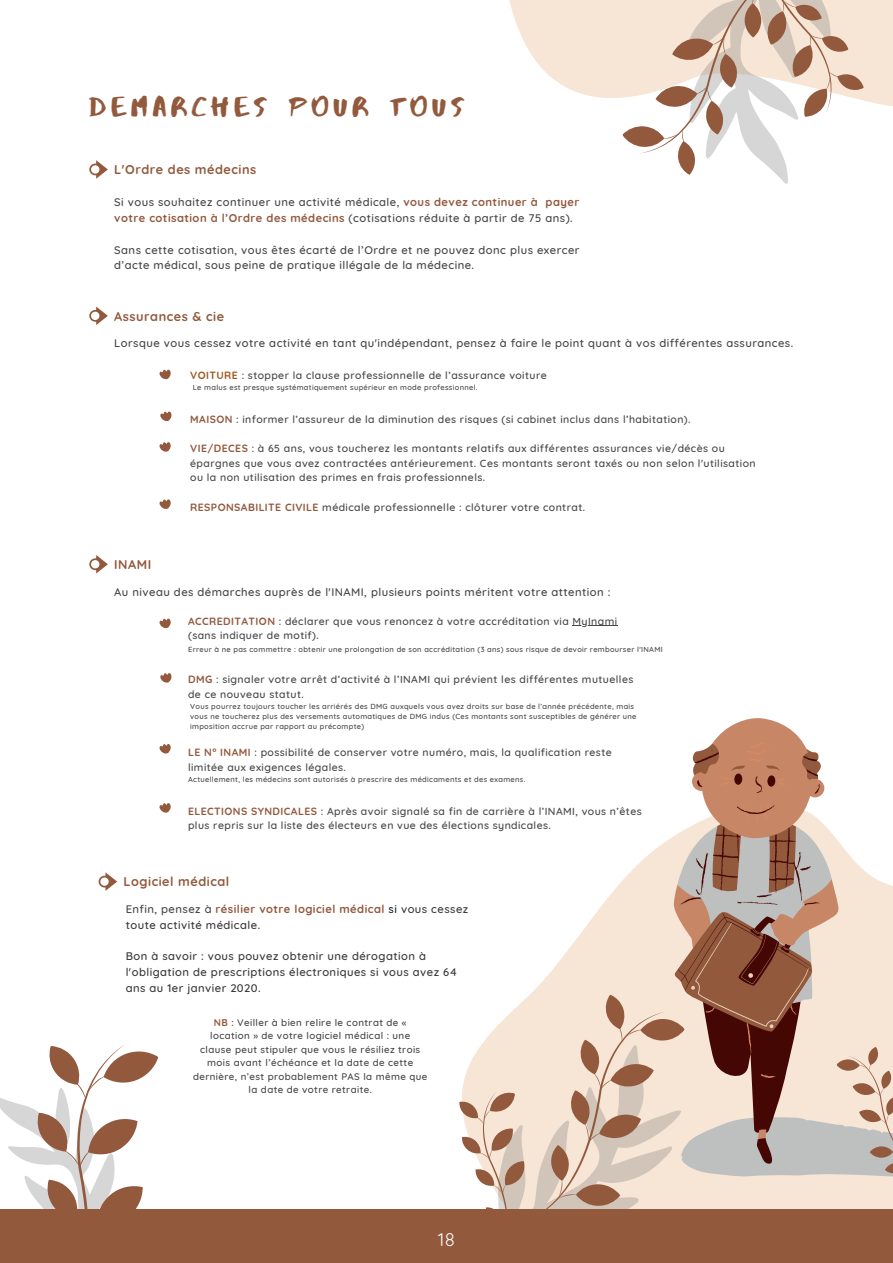
<style>
.page{position:relative;width:893px;height:1263px;background:#fff}
.page>*{position:absolute;margin:0;border:0;box-sizing:border-box;transform-origin:0 0}
.t1{font:28.2px "Abys";letter-spacing:.18em;color:#92593d}
.t2{font:18px "Quicksand";color:#feffff}
.t3{font:700 12.75px "Quicksand";letter-spacing:.04em;color:#92593d}
.t4{font:500 11.25px/15.8px "Quicksand";letter-spacing:.04em;color:#474747}
.t5{font:500 11.25px/15.8px "Quicksand";letter-spacing:.04em;color:#3e393a}
.t6{font:500 10.5px/14.6px "Quicksand";letter-spacing:.04em;color:#474747}
.t7{font:500 9.75px/13.5px "Quicksand";letter-spacing:.04em;color:#474747;text-align:center}
.t8{font:500 7.5px/10.1px "Quicksand";letter-spacing:.04em;color:#474747}
.s1{font-weight:700;color:#92593d}
.s2{font-weight:700;color:#9f581d}
.s3{color:#474747}
.s4{color:#16252c}
</style>
<div class="page">
<svg style="left:533px;top:854px;width:117px;height:138px;fill:#f7e5d6"></svg>
<div style="left:0;top:1209px;width:893px;height:54px;background:#92593d"></div>
<svg style="left:509px;top:0;width:112px;height:98px;fill:#f7e5d6"></svg>
<svg style="left:621px;top:0;width:272px;height:176px"></svg>
<svg style="left:656px;top:1168px;width:20px;height:41px"></svg>
<svg style="left:89px;top:160px;width:19px;height:19px"></svg>
<svg style="left:459px;top:992px;width:197px;height:217px;background:#e2cebf"></svg>
<div style="left:676px;top:1176px;width:217px;height:33px;background:#f7e5d6"></div>
<svg style="left:725px;top:718px;width:66px;height:12px"></svg>
<svg style="left:650px;top:733px;width:175px;height:435px"></svg>
<svg style="left:669px;top:817px;width:224px;height:359px;background:#c6ac9f"></svg>
<svg style="left:89px;top:307px;width:19px;height:18px"></svg>
<svg style="left:159px;top:370px;width:12px;height:9px"></svg>
<svg style="left:160px;top:412px;width:11px;height:9px"></svg>
<svg style="left:159px;top:442px;width:12px;height:10px"></svg>
<svg style="left:159px;top:499px;width:12px;height:10px"></svg>
<svg style="left:89px;top:555px;width:19px;height:18px"></svg>
<hr style="left:572px;top:625px;width:45px;height:1px;background:#474747">
<svg style="left:159px;top:619px;width:12px;height:9px"></svg>
<svg style="left:160px;top:673px;width:11px;height:10px"></svg>
<svg style="left:159px;top:744px;width:12px;height:9px"></svg>
<svg style="left:159px;top:803px;width:12px;height:10px"></svg>
<svg style="left:99px;top:872px;width:18px;height:19px"></svg>
<svg style="left:0;top:1044px;width:159px;height:165px"></svg>
<h1 class="t1" style="left:89px;top:89px;width:376px">DEMARCHES POUR TOUS</h1>
<p class="t3" style="left:114px;top:162px;width:144px">L'Ordre des médecins</p>
<p class="t4" style="left:114px;top:194px;width:466px">Si vous souhaitez continuer une activité médicale, <span class="s1">vous devez continuer à payer votre cotisation à l’Ordre des médecins</span> (cotisations réduite à partir de 75 ans).</p>
<p class="t4" style="left:114px;top:242px;width:467px">Sans cette cotisation, vous êtes écarté de l’Ordre et ne pouvez donc plus exercer d’acte médical, sous peine de pratique illégale de la médecine.</p>
<p class="t3" style="left:114px;top:308px;width:111px">Assurances &amp; cie</p>
<p class="t4" style="left:114px;top:335px;width:680px">Lorsque vous cessez votre activité en tant qu'indépendant, pensez à faire le point quant à vos différentes assurances.</p>
<p class="t6" style="left:190px;top:368px;width:358px"><span class="s2">VOITURE</span> : stopper la clause professionnelle de l’assurance voiture</p>
<p class="t6" style="left:190px;top:412px;width:502px"><span class="s1">MAISON</span> : informer l’assureur de la diminution des risques (si cabinet inclus dans l’habitation).</p>
<p class="t6" style="left:190px;top:441px;width:567px"><span class="s1">VIE/DECES</span> : à 65 ans, vous toucherez les montants relatifs aux différentes assurances vie/décès ou épargnes que vous avez contractées antérieurement. Ces montants seront taxés ou non selon l'utilisation ou la non utilisation des primes en frais professionnels.</p>
<p class="t6" style="left:190px;top:499px;width:396px"><span class="s1">RESPONSABILITE CIVILE</span> médicale professionnelle : clôturer votre contrat.</p>
<p class="t8" style="left:193px;top:382px;width:286px">Le malus est presque systématiquement supérieur en mode professionnel.</p>
<p class="t3" style="left:114px;top:556px;width:38px">INAMI</p>
<p class="t4" style="left:114px;top:584px;width:498px">Au niveau des démarches auprès de l'INAMI, plusieurs points méritent votre attention :</p>
<p class="t6" style="left:188px;top:613px;width:430px"><span class="s1">ACCREDITATION</span> : déclarer que vous renoncez à votre accréditation via MyInami (sans indiquer de motif).</p>
<p class="t6" style="left:188px;top:672px;width:447px"><span class="s1">DMG</span> : signaler votre arrêt d’activité à l’INAMI qui prévient les différentes mutuelles de ce nouveau statut.</p>
<p class="t8" style="left:188px;top:644px;width:476px">Erreur à ne pas commettre : obtenir une prolongation de son accréditation (3 ans) sous risque de devoir rembourser l'INAMI</p>
<p class="t8" style="left:190px;top:701px;width:448px">Vous pourrez toujours toucher les arriérés des DMG auxquels vous avez droits sur base de l’année précédente, mais vous ne toucherez plus des versements automatiques de DMG indus (Ces montants sont susceptibles de générer une imposition accrue par rapport au précompte)</p>
<p class="t6" style="left:188px;top:745px;width:425px"><span class="s1">LE N° INAMI</span> : possibilité de conserver votre numéro, mais, la qualification reste limitée aux exigences légales.</p>
<p class="t6" style="left:188px;top:804px;width:455px"><span class="s1">ELECTIONS SYNDICALES</span> : Après avoir signalé sa fin de carrière à l’INAMI, vous n’êtes plus repris sur la liste des électeurs en vue des élections syndicales.</p>
<p class="t8" style="left:188px;top:774px;width:339px">Actuellement, les médecins sont autorisés à prescrire des médicaments et des examens.</p>
<p class="t3" style="left:124px;top:874px;width:107px">Logiciel médical</p>
<p class="t5" style="left:126px;top:901px;width:344px"><span class="s3">Enfin, pensez à</span> <span class="s1">résilier votre logiciel médical</span> <span class="s4">si</span> vous cessez toute activité médicale.</p>
<p class="t5" style="left:126px;top:948px;width:333px">Bon à savoir : vous pouvez obtenir une dérogation à l'obligation de prescriptions électroniques si vous avez 64 ans au 1er janvier 2020.</p>
<p class="t7" style="left:193px;top:1015px;width:236px"><span class="s1">NB</span> : Veiller à bien relire le contrat de « location » de votre logiciel médical : une<br>clause peut stipuler que vous le résiliez trois mois avant l’échéance et la date de cette dernière, n’est probablement PAS la même que la date de votre retraite.</p>
<h2 class="t2" style="left:438px;top:1228px;width:18px">18</h2>
</div>
